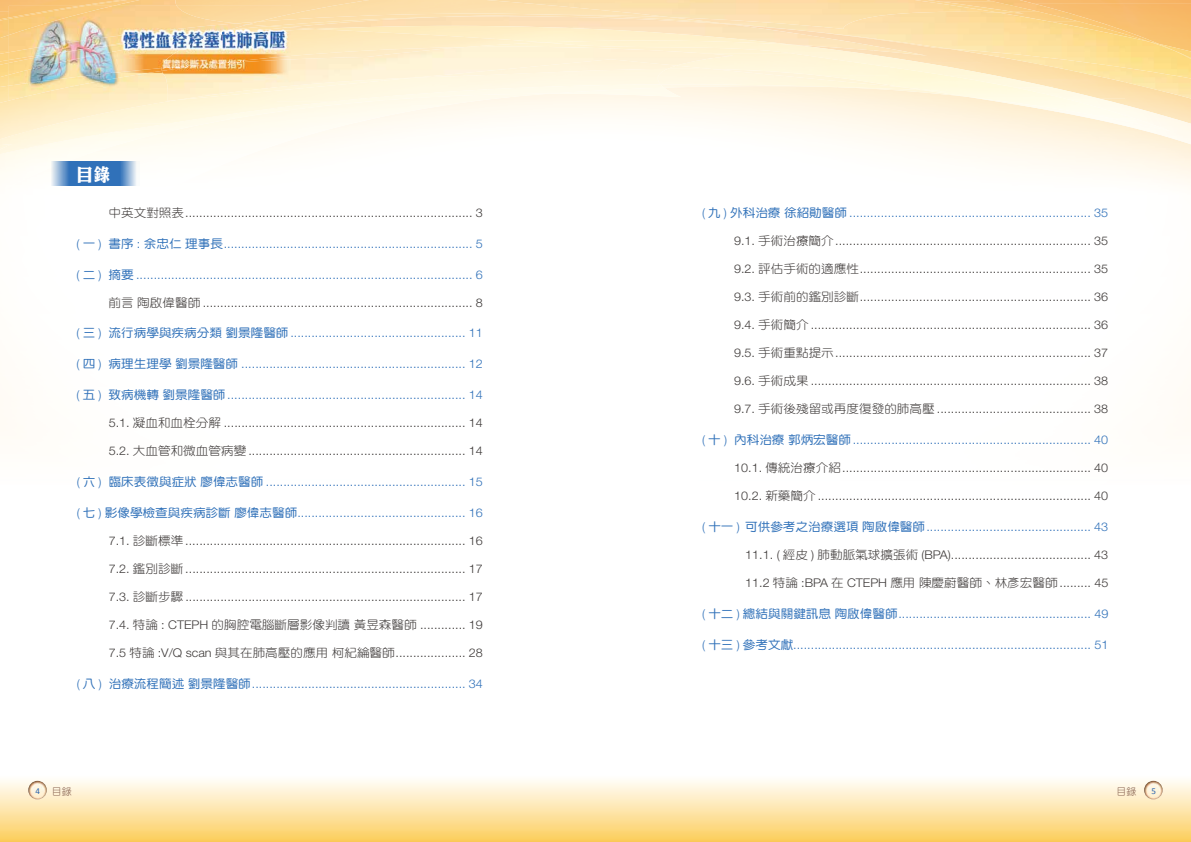
<style>
.page{position:relative;width:1191px;height:842px;background:#fff}
.page>*{position:absolute;margin:0;border:0;box-sizing:border-box;transform-origin:0 0}
.t1{font:18px "DF Li King Hei Std W8";color:#fff;scale:.9 1}
.t2{font:300 12px "Helvetica Neue LT Pro";color:#3e3a39;scale:1.05 1}
.t3{font:300 12px "Helvetica Neue LT Pro";color:#3071b9;scale:1.05 1}
.t4{font:10px "DF Yuan Std W3";color:#876250}
.t5{font:9px "Calibri";color:#2a62ae}
.s1{font-family:"DF Yuan Std W3";font-weight:400}
.s2{font-family:"DF Yuan Std W5";font-weight:400}
</style>
<div class="page">
<img style="left:1158px;top:0;width:33px;height:3px">
<img style="left:1158px;top:3px;width:33px;height:9px">
<img style="left:967px;top:105px;width:98px;height:6px">
<img style="left:1128px;top:106px;width:35px;height:30px">
<img style="left:1053px;top:111px;width:67px;height:12px">
<img style="left:1162px;top:115px;width:29px;height:31px">
<img style="left:1111px;top:123px;width:18px;height:4px">
<div style="left:306px;top:101px;width:105px;height:29px;background:#fffbf0"></div>
<img style="left:410px;top:105px;width:34px;height:6px">
<img style="left:98px;top:142px;width:68px;height:26px">
<img style="left:305px;top:129px;width:23px;height:7px">
<img style="left:888px;top:80px;width:60px;height:16px">
<img style="left:959px;top:100px;width:70px;height:5px">
<img style="left:1029px;top:100px;width:36px;height:10px">
<img style="left:1065px;top:100px;width:71px;height:21px">
<img style="left:1136px;top:119px;width:35px;height:12px">
<img style="left:1120px;top:120px;width:16px;height:4px">
<div style="left:734px;top:80px;width:189px;height:10px;background:#fff7dd"></div>
<img style="left:0;top:88px;width:9px;height:12px">
<img style="left:906px;top:88px;width:42px;height:4px">
<img style="left:948px;top:80px;width:243px;height:20px">
<img style="left:277px;top:102px;width:69px;height:10px">
<img style="left:345px;top:102px;width:36px;height:2px">
<img style="left:27px;top:145px;width:71px;height:19px">
<img style="left:97px;top:142px;width:34px;height:9px">
<img style="left:383px;top:75px;width:107px;height:22px">
<div style="left:489px;top:78px;width:178px;height:11px;background:#fff9e7"></div>
<img style="left:277px;top:81px;width:106px;height:21px">
<img style="left:276px;top:101px;width:58px;height:7px">
<img style="left:27px;top:145px;width:15px;height:3px">
<div style="left:416px;top:59px;width:254px;height:19px;background:#fff4db"></div>
<svg style="left:0;top:144px;width:12px;height:9px"></svg>
<img style="left:291px;top:29px;width:253px;height:27px">
<svg style="left:0;top:79px;width:9px;height:9px"></svg>
<img style="left:291px;top:47px;width:174px;height:12px">
<img style="left:0;top:67px;width:9px;height:12px">
<svg style="left:0;top:55px;width:9px;height:12px"></svg>
<img style="left:1024px;top:0;width:134px;height:12px">
<img style="left:1024px;top:1px;width:15px;height:10px">
<img style="left:1024px;top:11px;width:56px;height:1px">
<img style="left:670px;top:12px;width:521px;height:68px">
<img style="left:997px;top:0;width:27px;height:13px">
<img style="left:413px;top:0;width:584px;height:29px">
<img style="left:291px;top:0;width:379px;height:19px">
<img style="left:181px;top:0;width:232px;height:14px">
<img style="left:0;top:0;width:181px;height:55px">
<img style="left:0;top:0;width:160px;height:41px">
<svg style="left:0;top:780px;width:1191px;height:62px;background:#fde4a8"></svg>
<img style="left:28px;top:781px;width:19px;height:18px;border-radius:9px">
<img style="left:1144px;top:781px;width:18px;height:18px;border-radius:9px">
<img style="left:177px;top:68px;width:114px;height:21px">
<img style="left:177px;top:89px;width:114px;height:11px">
<img style="left:11px;top:86px;width:166px;height:14px">
<img style="left:212px;top:30px;width:79px;height:38px">
<img style="left:9px;top:75px;width:201px;height:11px">
<img style="left:214px;top:56px;width:77px;height:8px">
<img style="left:248px;top:26px;width:40px;height:10px">
<img style="left:9px;top:60px;width:203px;height:15px">
<img style="left:248px;top:24px;width:21px;height:6px">
<img style="left:81px;top:23px;width:167px;height:37px">
<img style="left:9px;top:52px;width:72px;height:11px">
<svg style="left:0;top:11px;width:9px;height:10px"></svg>
<img style="left:236px;top:6px;width:55px;height:17px">
<img style="left:9px;top:6px;width:227px;height:46px">
<img style="left:9px;top:6px;width:104px;height:29px">
<svg style="left:50px;top:162px;width:90px;height:24px;background:#5f91c8"></svg>
<h1 class="t1" style="left:77px;top:164px;width:39px">目錄</h1>
<p class="t2" style="left:109px;top:205px;width:358px"><span class="s1">中英文對照表</span> .................................................................................. 3</p>
<p class="t3" style="left:77px;top:236px;width:388px">( <span class="s2">一</span> ) <span class="s2">書序</span> : <span class="s2">余忠仁理事長</span> ....................................................................... 5</p>
<p class="t3" style="left:77px;top:267px;width:388px">( <span class="s2">二</span> ) <span class="s2">摘要</span> ................................................................................................ 6</p>
<p class="t2" style="left:109px;top:295px;width:358px"><span class="s1">前言陶啟偉醫師</span> ............................................................................. 8</p>
<p class="t3" style="left:77px;top:326px;width:388px">( <span class="s2">三</span> ) <span class="s2">流行病學與疾病分類劉景隆醫師</span> .................................................. 11</p>
<p class="t3" style="left:77px;top:357px;width:388px">( <span class="s2">四</span> ) <span class="s2">病理生理學劉景隆醫師</span> ................................................................ 12</p>
<p class="t3" style="left:77px;top:387px;width:388px">( <span class="s2">五</span> ) <span class="s2">致病機轉劉景隆醫師</span> .................................................................... 14</p>
<p class="t2" style="left:109px;top:415px;width:358px">5.1. <span class="s1">凝血和血栓分解</span> ..................................................................... 14</p>
<p class="t2" style="left:109px;top:443px;width:358px">5.2. <span class="s1">大血管和微血管病變</span> .............................................................. 14</p>
<p class="t3" style="left:77px;top:474px;width:388px">( <span class="s2">六</span> ) <span class="s2">臨床表徵與症狀廖偉志醫師</span> ......................................................... 15</p>
<p class="t3" style="left:77px;top:505px;width:388px">( <span class="s2">七</span> ) <span class="s2">影像學檢查與疾病診斷廖偉志醫師</span> ................................................ 16</p>
<p class="t2" style="left:109px;top:533px;width:358px">7.1. <span class="s1">診斷標準</span> ................................................................................ 16</p>
<p class="t2" style="left:109px;top:561px;width:358px">7.2. <span class="s1">鑑別診斷</span> ................................................................................ 17</p>
<p class="t2" style="left:109px;top:589px;width:358px">7.3. <span class="s1">診斷步驟</span> ................................................................................ 17</p>
<p class="t2" style="left:109px;top:617px;width:358px">7.4. <span class="s1">特論</span> : CTEPH <span class="s1">的胸腔電腦斷層影像判讀黃昱森醫師</span> ............. 19</p>
<p class="t2" style="left:109px;top:645px;width:358px">7.5 <span class="s1">特論</span> :V/Q scan <span class="s1">與其在肺高壓的應用柯紀綸醫師</span> .................... 28</p>
<p class="t3" style="left:77px;top:676px;width:388px">( <span class="s2">八</span> ) <span class="s2">治療流程簡述劉景隆醫師</span> ............................................................. 34</p>
<p class="t3" style="left:702px;top:206px;width:388px">( <span class="s2">九</span> ) <span class="s2">外科治療徐紹勛醫師</span> ..................................................................... 35</p>
<p class="t2" style="left:734px;top:234px;width:358px">9.1. <span class="s1">手術治療簡介</span> ......................................................................... 35</p>
<p class="t2" style="left:734px;top:262px;width:358px">9.2. <span class="s1">評估手術的適應性</span> .................................................................. 35</p>
<p class="t2" style="left:734px;top:290px;width:358px">9.3. <span class="s1">手術前的鑑別診斷</span> .................................................................. 36</p>
<p class="t2" style="left:734px;top:318px;width:358px">9.4. <span class="s1">手術簡介</span> ................................................................................ 36</p>
<p class="t2" style="left:734px;top:346px;width:358px">9.5. <span class="s1">手術重點提示</span> ......................................................................... 37</p>
<p class="t2" style="left:734px;top:374px;width:358px">9.6. <span class="s1">手術成果</span> ................................................................................ 38</p>
<p class="t2" style="left:734px;top:402px;width:358px">9.7. <span class="s1">手術後殘留或再度復發的肺高壓</span> ............................................ 38</p>
<p class="t3" style="left:702px;top:432px;width:388px">( <span class="s2">十</span> ) <span class="s2">內科治療郭炳宏醫師</span> .................................................................... 40</p>
<p class="t2" style="left:734px;top:460px;width:358px">10.1. <span class="s1">傳統治療介紹</span> ....................................................................... 40</p>
<p class="t2" style="left:734px;top:488px;width:358px">10.2. <span class="s1">新藥簡介</span> .............................................................................. 40</p>
<p class="t3" style="left:702px;top:519px;width:388px">( <span class="s2">十一</span> ) <span class="s2">可供參考之治療選項陶啟偉醫師</span> ............................................... 43</p>
<p class="t2" style="left:745px;top:547px;width:347px">11.1. ( <span class="s1">經皮</span> ) <span class="s1">肺動脈氣球擴張術</span> (BPA) ........................................ 43</p>
<p class="t2" style="left:745px;top:575px;width:347px">11.2 <span class="s1">特論</span> :BPA <span class="s1">在</span> CTEPH <span class="s1">應用陳慶蔚醫師、林彥宏醫師</span> ......... 45</p>
<p class="t3" style="left:702px;top:606px;width:388px">( <span class="s2">十二</span> ) <span class="s2">總結與關鍵訊息陶啟偉醫師</span> ....................................................... 49</p>
<p class="t3" style="left:702px;top:637px;width:388px">( <span class="s2">十三</span> ) <span class="s2">參考文獻</span>..................................................................................... 51</p>
<p class="t4" style="left:52px;top:785px;width:21px">目錄</p>
<p class="t4" style="left:1116px;top:785px;width:21px">目錄</p>
<p class="t5" style="left:35px;top:785px;width:6px">4</p>
<p class="t5" style="left:1151px;top:785px;width:6px">5</p>
</div>
